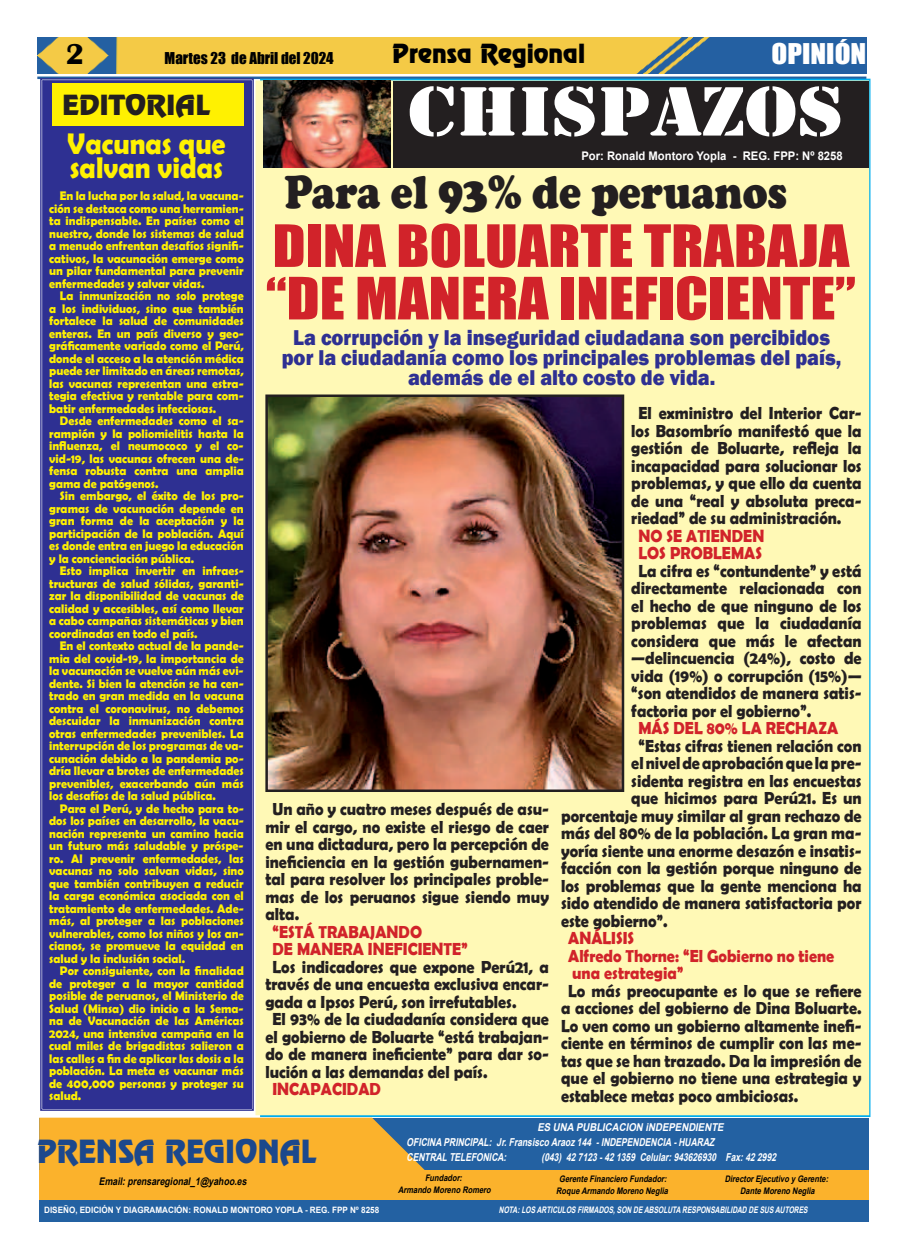
<style>
.page{position:relative;width:900px;height:1258px;background:#fff}
.page>*{position:absolute;margin:0;border:0;box-sizing:border-box;transform-origin:0 0}
.t1{font:72.5px "Stencil";color:#fff;scale:1.14 1}
.t2{font:53.88px/52.5px "Impact";color:#d1232a;scale:1.11 1}
.t3{font:900 47.75px "Cooper";color:#231f20;scale:.87 1}
.t4{font:700 30px/23.8px "Berlin Sans FB Demi";color:#fff101;scale:.93 1}
.t5{font:700 30px "Britannic";color:#000}
.t6{font:28.75px "Renfrew Normal";color:#1c488c}
.t7{font:26.25px "Impact";color:#fff;scale:1.11 1}
.t8{font:25px "Renfrew Normal";color:#231f20;scale:1.05 1}
.t9{font:23.75px "Renfrew Normal";color:#000}
.t10{font:800 22px/20px "Franklin Gothic";color:#2e3092;text-align:center;scale:.92 1}
.t11{font:700 17.5px/17.5px "Berlin Sans FB Demi";color:#231f20;text-align:justify;scale:.92 1}
.t12{font:700 17.5px/17.5px "Berlin Sans FB Demi";color:#d1232a;scale:.92 1}
.t13{font:15px "Impact";color:#000}
.t14{font:700 12.5px/12.5px "Berlin Sans FB Demi";color:#fff101;text-align:justify;scale:.96 1}
.t15{font:700 11.88px "Arial";color:#fff;scale:.95 1}
.t16{font:italic 700 11px/15px "Arial";color:#fff;scale:.78 1}
.t17{font:italic 700 10.88px "Arial";color:#fff;scale:.89 1}
.t18{font:italic 700 10.5px "Arial";color:#000;scale:.83 1}
.t19{font:italic 700 9px/12.5px "Arial";color:#000;text-align:center;scale:.83 1}
.t20{font:italic 700 9px "Arial";color:#fff;scale:.74 1}
.t21{font:700 8.75px "Arial";color:#fff;scale:.93 1}
</style>
<div class="page">
<hr style="left:37px;top:77px;width:829px;height:2px;background:#2361a2">
<img style="left:37px;top:38px;width:829px;height:35px">
<div style="left:39px;top:1118px;width:829px;height:52px;background:#2361a2"></div>
<svg style="left:39px;top:1118px;width:386px;height:52px;background:#ecac34"></svg>
<div style="left:39px;top:1170px;width:829px;height:29px;background:#fbb22c"></div>
<div style="left:39px;top:1200px;width:829px;height:22px;background:#2361a2"></div>
<div style="left:39px;top:78px;width:216px;height:1033px;background:#2e3092"></div>
<div style="left:42px;top:80px;width:210px;height:1029px;border:1px solid #2e3092"></div>
<div style="left:44px;top:82px;width:206px;height:1025px;border:1px solid #2e3092"></div>
<div style="left:52px;top:83px;width:192px;height:43px;background:#fff101"></div>
<div style="left:255px;top:80px;width:614px;height:1035px;background:#fff9b6;border:1px solid #fff9b6"></div>
<div style="left:394px;top:81px;width:475px;height:86px;background:#231f20"></div>
<img style="left:263px;top:80px;width:128px;height:87px">
<img style="left:269px;top:398px;width:351px;height:390px">
<div style="left:265px;top:394px;width:359px;height:398px;border:3px solid #231f20"></div>
<h3 class="t5" style="left:66px;top:38px;width:20px">2</h3>
<p class="t13" style="left:165px;top:50px;width:170px">Martes 23 de Abril del 2024</p>
<h3 class="t9" style="left:392px;top:44px;width:194px">Prensa Regional</h3>
<h3 class="t7" style="left:772px;top:40px;width:87px">OPINIÓN</h3>
<h3 class="t8" style="left:62px;top:94px;width:142px">EDITORIAL</h3>
<h3 class="t4" style="left:67px;top:135px;width:172px">Vacunas que salvan vidas</h3>
<p class="t14" style="left:49px;top:191px;width:204px;text-indent:11px">En la lucha por la salud, la vacuna&shy;ción se destaca como una herramien&shy;ta indispensable. En países como el nuestro, donde los sistemas de salud a menudo enfrentan desafíos signi昀椀&shy;cativos, la vacunación emerge como un pilar fundamental para prevenir enfermedades y salvar vidas.</p>
<p class="t14" style="left:49px;top:291px;width:204px;text-indent:11px">La inmunización no solo protege a los individuos, sino que también fortalece la salud de comunidades enteras. En un país diverso y geo&shy;grá昀椀camente variado como el Perú, donde el acceso a la atención médica puede ser limitado en áreas remotas, las vacunas representan una estra&shy;tegia efectiva y rentable para com&shy;batir enfermedades infecciosas.</p>
<p class="t14" style="left:49px;top:416px;width:204px;text-indent:11px">Desde enfermedades como el sa&shy;rampión y la poliomielitis hasta la in昀氀uenza, el neumococo y el co&shy;vid-19, las vacunas ofrecen una de&shy;fensa robusta contra una amplia gama de patógenos.</p>
<p class="t14" style="left:49px;top:491px;width:204px;text-indent:11px">Sin embargo, el éxito de los pro&shy;gramas de vacunación depende en gran forma de la aceptación y la participación de la población. Aquí es donde entra en juego la educación y la concienciación pública.</p>
<p class="t14" style="left:49px;top:566px;width:204px;text-indent:11px">Esto implica invertir en infraes&shy;tructuras de salud sólidas, garanti&shy;zar la disponibilidad de vacunas de calidad y accesibles, así como llevar a cabo campañas sistemáticas y bien coordinadas en todo el país.</p>
<p class="t14" style="left:49px;top:641px;width:204px;text-indent:11px">En el contexto actual de la pande&shy;mia del covid-19, la importancia de la vacunación se vuelve aún más evi&shy;dente. Si bien la atención se ha cen&shy;trado en gran medida en la vacuna contra el coronavirus, no debemos descuidar la inmunización contra otras enfermedades prevenibles. La interrupción de los programas de va&shy;cunación debido a la pandemia po&shy;dría llevar a brotes de enfermedades prevenibles, exacerbando aún más los desafíos de la salud pública.</p>
<p class="t14" style="left:49px;top:802px;width:204px;text-indent:11px">Para el Perú, y de hecho para to&shy;dos los países en desarrollo, la vacu&shy;nación representa un camino hacia un futuro más saludable y próspe&shy;ro. Al prevenir enfermedades, las vacunas no solo salvan vidas, sino que también contribuyen a reducir la carga económica asociada con el tratamiento de enfermedades. Ade&shy;más, al proteger a las poblaciones vulnerables, como los niños y los an&shy;cianos, se promueve la equidad en salud y la inclusión social.</p>
<p class="t14" style="left:49px;top:965px;width:204px;text-indent:11px">Por consiguiente, con la 昀椀nalidad de proteger a la mayor cantidad posible de peruanos, el Ministerio de Salud (Minsa) dio inicio a la Sema&shy;na de Vacunación de las Américas 2024, una intensiva campaña en la cual miles de brigadistas salieron a las calles a 昀椀n de aplicar las dosis a la población. La meta es vacunar más de 400,000 personas y proteger su salud.</p>
<h1 class="t1" style="left:408px;top:70px;width:383px">CHISPAZOS</h1>
<p class="t15" style="left:581px;top:151px;width:277px">Por: Ronald Montoro Yopla - REG. FPP: Nº 8258</p>
<h3 class="t3" style="left:284px;top:165px;width:580px">Para el 93% de peruanos</h3>
<h2 class="t2" style="left:266px;top:222px;width:533px">DINA BOLUARTE TRABAJA “DE MANERA INEFICIENTE”</h2>
<h3 class="t10" style="left:282px;top:329px;width:610px">La corrupción y la inseguridad ciudadana son percibidos por la ciudadanía como los principales problemas del país, además de el alto costo de vida.</h3>
<p class="t11" style="left:265px;top:802px;width:310px;text-indent:7px">Un año y cuatro meses después de asu&shy;mir el cargo, no existe el riesgo de caer en una dictadura, pero la percepción de ine昀椀ciencia en la gestión gubernamen&shy;tal para resolver los principales proble&shy;mas de los peruanos sigue siendo muy alta.</p>
<h3 class="t12" style="left:272px;top:924px;width:214px">“ESTÁ TRABAJANDO<br>DE MANERA INEFICIENTE”</h3>
<h3 class="t11" style="left:272px;top:958px;width:302px">Los indicadores que expone Perú21, a</h3>
<h3 class="t11" style="left:265px;top:977px;width:310px">través de una encuesta exclusiva encar-</h3>
<h3 class="t11" style="left:265px;top:993px;width:274px">gada a Ipsos Perú, son irrefutables.</h3>
<h3 class="t11" style="left:272px;top:1012px;width:302px">El 93% de la ciudadanía considera que</h3>
<h3 class="t11" style="left:265px;top:1029px;width:310px">el gobierno de Boluarte “está trabajan-</h3>
<h3 class="t11" style="left:265px;top:1045px;width:310px">do de manera ine昀椀ciente” para dar so-</h3>
<h3 class="t11" style="left:265px;top:1064px;width:243px">lución a las demandas del país.</h3>
<h3 class="t12" style="left:272px;top:1080px;width:120px">INCAPACIDAD</h3>
<h3 class="t11" style="left:631px;top:406px;width:252px;text-indent:7px">El exministro del Interior Car&shy;los Basombrío manifestó que la gestión de Boluarte, re昀氀eja la incapacidad para solucionar los problemas, y que ello da cuenta de una “real y absoluta preca&shy;riedad” de su administración.</h3>
<h3 class="t12" style="left:638px;top:528px;width:138px">NO SE ATIENDEN<br>LOS PROBLEMAS</h3>
<p class="t11" style="left:631px;top:563px;width:252px;text-indent:7px">La cifra es “contundente” y está directamente relacionada con el hecho de que ninguno de los problemas que la ciudadanía considera que más le afectan —delincuencia (24%), costo de vida (19%) o corrupción (15%)— “son atendidos de manera satis&shy;factoria por el gobierno”.</p>
<h3 class="t12" style="left:638px;top:721px;width:219px">MÁS DEL 80% LA RECHAZA</h3>
<h3 class="t11" style="left:638px;top:738px;width:244px">“Estas cifras tienen relación con</h3>
<h3 class="t11" style="left:631px;top:756px;width:252px">el nivel de aprobación que la pre-</h3>
<h3 class="t11" style="left:631px;top:773px;width:252px">sidenta registra en las encuestas</h3>
<h3 class="t11" style="left:631px;top:789px;width:252px">que hicimos para Perú21. Es un</h3>
<h3 class="t11" style="left:561px;top:808px;width:328px">porcentaje muy similar al gran rechazo de</h3>
<h3 class="t11" style="left:561px;top:826px;width:328px">más del 80% de la población. La gran ma-</h3>
<h3 class="t11" style="left:561px;top:843px;width:328px">yoría siente una enorme desazón e insatis-</h3>
<h3 class="t11" style="left:561px;top:861px;width:328px">facción con la gestión porque ninguno de</h3>
<h3 class="t11" style="left:561px;top:878px;width:328px">los problemas que la gente menciona ha</h3>
<h3 class="t11" style="left:561px;top:896px;width:328px">sido atendido de manera satisfactoria por</h3>
<h3 class="t11" style="left:561px;top:913px;width:117px">este gobierno”.</h3>
<h3 class="t12" style="left:568px;top:931px;width:291px">ANÁLISIS<br>Alfredo Thorne: “El Gobierno no tiene una estrategia”</h3>
<p class="t11" style="left:561px;top:982px;width:328px;text-indent:7px">Lo más preocupante es lo que se re昀椀ere a acciones del gobierno de Dina Boluarte.<br>Lo ven como un gobierno altamente ine昀椀&shy;ciente en términos de cumplir con las me&shy;tas que se han trazado. Da la impresión de que el gobierno no tiene una estrategia y establece metas poco ambiciosas.</p>
<h3 class="t6" style="left:37px;top:1139px;width:280px">PRENSA REGIONAL</h3>
<p class="t18" style="left:99px;top:1178px;width:181px">Email: prensaregional_ 1@yahoo.es</p>
<p class="t21" style="left:44px;top:1207px;width:362px">DISEÑO, EDICIÓN Y DIAGRAMACIÓN: RONALD MONTORO YOPLA - REG. FPP Nº 8258</p>
<p class="t17" style="left:537px;top:1123px;width:213px">ES UNA PUBLICACION iNDEPENDIENTE</p>
<p class="t16" style="left:407px;top:1135px;width:398px">OFICINA PRINCIPAL: Jr. Fransisco Araoz 144 - INDEPENDENCIA - HUARAZ<br>CENTRAL TELEFONICA:</p>
<p class="t16" style="left:542px;top:1150px;width:304px">(043) 42 7123 - 42 1359 Celular: 943626930 Fax: 42 2992</p>
<p class="t19" style="left:398px;top:1172px;width:115px">Fundador:<br>Armando Moreno Romero</p>
<p class="t19" style="left:556px;top:1173px;width:138px">Gerente Financiero Fundador:<br>Roque Armando Moreno Neglia</p>
<p class="t19" style="left:725px;top:1173px;width:128px">Director Ejecutivo y Gerente:<br>Dante Moreno Neglia</p>
<p class="t20" style="left:499px;top:1207px;width:421px">NOTA:LOS ARTICULOS FIRMADOS,SON DE ABSOLUTA RESPONSABILIDAD DE SUS AUTORES</p>
</div>
